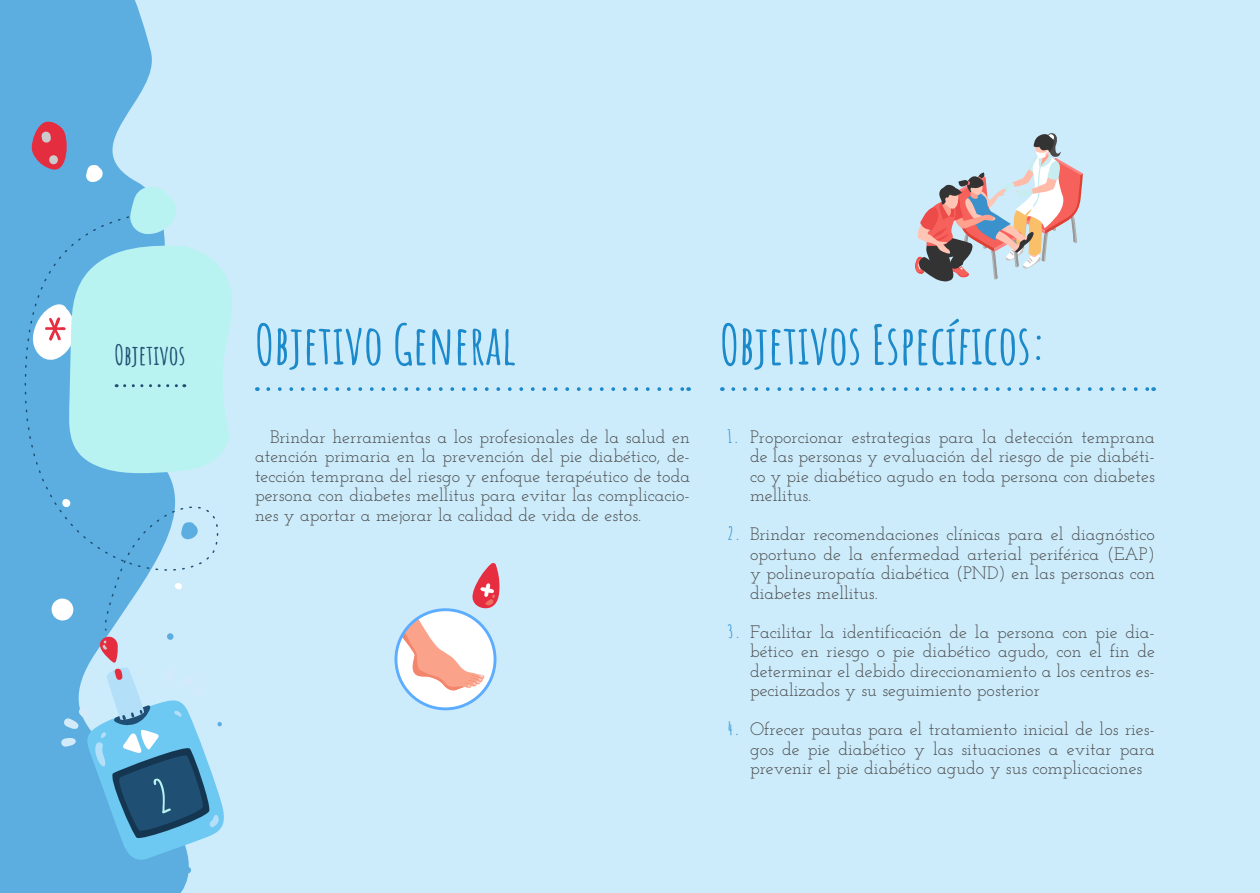
<style>
.page{position:relative;width:1260px;height:893px;background:#fff}
.page>*{position:absolute;margin:0;border:0;box-sizing:border-box;transform-origin:0 0}
.TITULOS_NUEVOS{font:700 54px "Amatic SC";color:#1b89ca}
.t1{font:700 54px "Amatic SC";color:#e62e40}
._10__Destacados__2{font:700 27px "Amatic SC";color:#1f5074}
._2__Cuerpo_Texto{font:18px/19.5px "Josefin Slab";color:#4b4c4d;text-align:justify}
.s1{font-family:"Amatic SC";font-weight:700;color:#3d9bd2}
</style>
<div class="page">
<div style="left:0;top:0;width:1260px;height:892px;background:#cdecfb"></div>
<svg style="left:0;top:0;width:189px;height:892px;fill:#5caee1"></svg>
<svg style="left:86px;top:165px;width:17px;height:17px"></svg>
<svg style="left:7px;top:211px;width:212px;height:412px"></svg>
<svg style="left:32px;top:119px;width:37px;height:54px;background:#b36582"></svg>
<svg style="left:130px;top:186px;width:48px;height:49px"></svg>
<svg style="left:32px;top:244px;width:200px;height:230px;background:#a8e4ef"></svg>
<svg style="left:268px;top:387px;width:414px;height:4px"></svg>
<svg style="left:733px;top:387px;width:414px;height:4px"></svg>
<div style="left:396px;top:609px;width:99px;height:99px;background:#fff;border-radius:50%"></div>
<svg style="left:398px;top:615px;width:87px;height:76px"></svg>
<div style="left:394px;top:608px;width:102px;height:102px;border:3px solid #5cadff;border-radius:50%"></div>
<svg style="left:915px;top:133px;width:168px;height:149px"></svg>
<svg style="left:472px;top:563px;width:28px;height:46px"></svg>
<svg style="left:57px;top:627px;width:167px;height:246px"></svg>
<p class="t1" style="left:44px;top:297px;width:26px">*</p>
<p class="_10__Destacados__2" style="left:115px;top:334px;width:72px">Objetivos</p>
<p class="TITULOS_NUEVOS" style="left:255px;top:303px;width:263px">Objetivo General</p>
<p class="_2__Cuerpo_Texto" style="left:255px;top:427px;width:437px;text-indent:15px">Brindar herramientas a los profesionales de la salud en atención primaria en la prevención del pie diabético, de&shy;tección temprana del riesgo y enfoque terapéutico de toda persona con diabetes mellitus para evitar las complicacio&shy;nes y aportar a mejorar la calidad de vida de estos.</p>
<p class="TITULOS_NUEVOS" style="left:720px;top:303px;width:328px">Objetivos Específicos:</p>
<p class="_2__Cuerpo_Texto" style="left:750px;top:427px;width:407px;text-indent:-22px"><span class="s1">1.</span> Proporcionar estrategias para la detección temprana de las personas y evaluación del riesgo de pie diabéti&shy;co y pie diabético agudo en toda persona con diabetes mellitus.</p>
<p class="_2__Cuerpo_Texto" style="left:750px;top:524px;width:407px;text-indent:-22px"><span class="s1">2.</span> Brindar recomendaciones clínicas para el diagnóstico oportuno de la enfermedad arterial periférica (EAP) y polineuropatía diabética (PND) en las personas con diabetes mellitus.</p>
<p class="_2__Cuerpo_Texto" style="left:750px;top:622px;width:407px;text-indent:-22px"><span class="s1">3.</span> Facilitar la identificación de la persona con pie dia&shy;bético en riesgo o pie diabético agudo, con el fin de determinar el debido direccionamiento a los centros es&shy;pecializados y su seguimiento posterior</p>
<p class="_2__Cuerpo_Texto" style="left:750px;top:719px;width:407px;text-indent:-22px"><span class="s1">4.</span> Ofrecer pautas para el tratamiento inicial de los ries&shy;gos de pie diabético y las situaciones a evitar para prevenir el pie diabético agudo y sus complicaciones</p>
</div>
